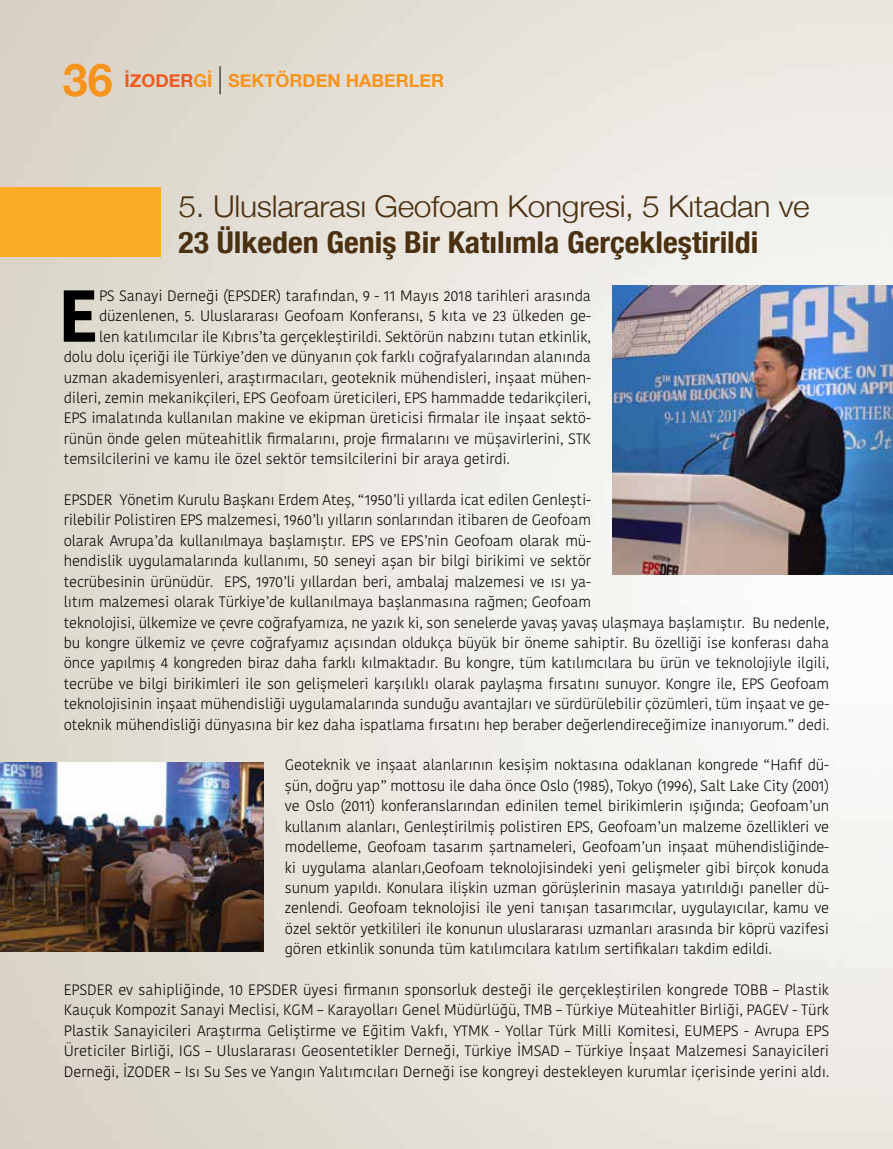
<style>
.page{position:relative;width:893px;height:1149px;background:#fff}
.page>*{position:absolute;margin:0;border:0;box-sizing:border-box;transform-origin:0 0}
.t1{font:700 73.2px "Kohinoor Devanagari";color:#000}
.t2{font:700 45px "Helvetica Neue";color:#f7941e}
.t3{font:700 condensed 30px "Helvetica Neue";color:#4b3112;scale:1.06 1}
.t4{font:300 30px "Helvetica Neue";letter-spacing:-.01em;color:#4b3112;scale:1.06 1}
.t5{font:700 18px "Helvetica Neue";color:#f7941e}
.t6{font:300 15px/20.4px "Kohinoor Devanagari";letter-spacing:-.01em;color:#000;text-align:justify}
.s1{color:#f15a22}
</style>
<div class="page">
<img style="left:0;top:0;width:893px;height:1148px">
<svg style="left:220px;top:66px;width:1px;height:28px"></svg>
<div style="left:0;top:187px;width:160px;height:69px;background:#fbac24"></div>
<img style="left:612px;top:285px;width:281px;height:289px">
<img style="left:0;top:762px;width:264px;height:189px">
<h2 class="t2" style="left:63px;top:52px;width:52px">36</h2>
<p class="t5" style="left:124px;top:69px;width:321px"><span class="s1">İZODER</span>Gİ SEKTÖRDEN HABERLER</p>
<h3 class="t4" style="left:179px;top:188px;width:597px">5. Uluslararası Geofoam Kongresi, 5 Kıtadan ve</h3>
<h3 class="t3" style="left:179px;top:224px;width:549px">23 Ülkeden Geniş Bir Katılımla Gerçekleştirildi</h3>
<h1 class="t1" style="left:58px;top:250px;width:43px">E</h1>
<p class="t6" style="left:99px;top:285px;width:493px">PS Sanayi Derneği (EPSDER) tarafından, 9 - 11 Mayıs 2018 tarihleri arasında</p>
<p class="t6" style="left:99px;top:306px;width:493px">düzenlenen, 5. Uluslararası Geofoam Konferansı, 5 kıta ve 23 ülkeden ge-</p>
<p class="t6" style="left:99px;top:326px;width:493px">len katılımcılar ile Kıbrıs’ta gerçekleştirildi. Sektörün nabzını tutan etkinlik,</p>
<p class="t6" style="left:64px;top:346px;width:529px">dolu dolu içeriği ile Türkiye’den ve dünyanın çok farklı coğrafyalarından alanında</p>
<p class="t6" style="left:64px;top:367px;width:529px">uzman akademisyenleri, araştırmacıları, geoteknik mühendisleri, inşaat mühen-</p>
<p class="t6" style="left:64px;top:387px;width:529px">dileri, zemin mekanikçileri, EPS Geofoam üreticileri, EPS hammadde tedarikçileri,</p>
<p class="t6" style="left:64px;top:408px;width:529px">EPS imalatında kullanılan makine ve ekipman üreticisi firmalar ile inşaat sektö-</p>
<p class="t6" style="left:64px;top:428px;width:529px">rünün önde gelen müteahitlik firmalarını, proje firmalarını ve müşavirlerini, STK</p>
<p class="t6" style="left:64px;top:448px;width:448px">temsilcilerini ve kamu ile özel sektör temsilcilerini bir araya getirdi.</p>
<p class="t6" style="left:64px;top:489px;width:767px;text-align:left">EPSDER Yönetim Kurulu Başkanı Erdem Ateş, “1950’li yıllarda icat edilen Genleşti-<br>rilebilir Polistiren EPS malzemesi, 1960’lı yılların sonlarından itibaren de Geofoam<br>olarak Avrupa’da kullanılmaya başlamıştır. EPS ve EPS’nin Geofoam olarak mü-<br>hendislik uygulamalarında kullanımı, 50 seneyi aşan bir bilgi birikimi ve sektör<br>tecrübesinin ürünüdür. EPS, 1970’li yıllardan beri, ambalaj malzemesi ve ısı ya-<br>lıtım malzemesi olarak Türkiye’de kullanılmaya başlanmasına rağmen; Geofoam<br>teknolojisi, ülkemize ve çevre coğrafyamıza, ne yazık ki, son senelerde yavaş yavaş ulaşmaya başlamıştır. Bu nedenle, bu kongre ülkemiz ve çevre coğrafyamız açısından oldukça büyük bir öneme sahiptir. Bu özelliği ise konferası daha önce yapılmış 4 kongreden biraz daha farklı kılmaktadır. Bu kongre, tüm katılımcılara bu ürün ve teknolojiyle ilgili, tecrübe ve bilgi birikimleri ile son gelişmeleri karşılıklı olarak paylaşma fırsatını sunuyor. Kongre ile, EPS Geofoam teknolojisinin inşaat mühendisliği uygulamalarında sunduğu avantajları ve sürdürülebilir çözümleri, tüm inşaat ve ge&shy;oteknik mühendisliği dünyasına bir kez daha ispatlama fırsatını hep beraber değerlendireceğimize inanıyorum.” dedi.</p>
<p class="t6" style="left:285px;top:754px;width:546px">Geoteknik ve inşaat alanlarının kesişim noktasına odaklanan kongrede “Hafif dü&shy;şün, doğru yap” mottosu ile daha önce Oslo (1985), Tokyo (1996), Salt Lake City (2001) ve Oslo (2011) konferanslarından edinilen temel birikimlerin ışığında; Geofoam’un kullanım alanları, Genleştirilmiş polistiren EPS, Geofoam’un malzeme özellikleri ve modelleme, Geofoam tasarım şartnameleri, Geofoam’un inşaat mühendisliğinde&shy;ki uygulama alanları,Geofoam teknolojisindeki yeni gelişmeler gibi birçok konuda sunum yapıldı. Konulara ilişkin uzman görüşlerinin masaya yatırıldığı paneller dü&shy;zenlendi. Geofoam teknolojisi ile yeni tanışan tasarımcılar, uygulayıcılar, kamu ve özel sektör yetkilileri ile konunun uluslararası uzmanları arasında bir köprü vazifesi gören etkinlik sonunda tüm katılımcılara katılım sertifikaları takdim edildi.</p>
<p class="t6" style="left:64px;top:979px;width:767px">EPSDER ev sahipliğinde, 10 EPSDER üyesi firmanın sponsorluk desteği ile gerçekleştirilen kongrede TOBB – Plastik Kauçuk Kompozit Sanayi Meclisi, KGM – Karayolları Genel Müdürlüğü, TMB – Türkiye Müteahitler Birliği, PAGEV - Türk Plastik Sanayicileri Araştırma Geliştirme ve Eğitim Vakfı, YTMK - Yollar Türk Milli Komitesi, EUMEPS - Avrupa EPS Üreticiler Birliği, IGS – Uluslararası Geosentetikler Derneği, Türkiye İMSAD – Türkiye İnşaat Malzemesi Sanayicileri Derneği, İZODER – Isı Su Ses ve Yangın Yalıtımcıları Derneği ise kongreyi destekleyen kurumlar içerisinde yerini aldı.</p>
</div>
